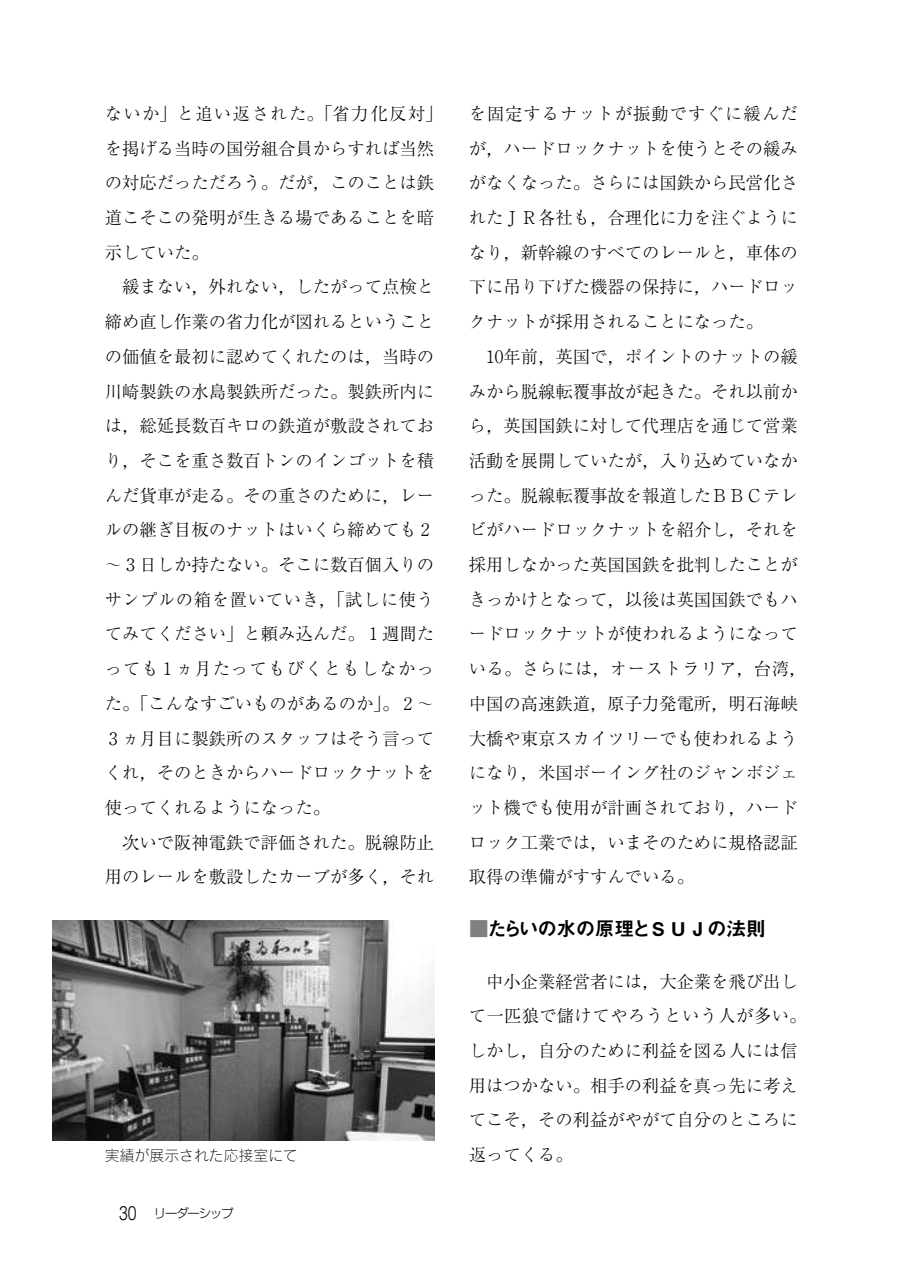
<style>
.page{position:relative;width:903px;height:1276px;background:#fff}
.page>*{position:absolute;margin:0;border:0;box-sizing:border-box;transform-origin:0 0}
.t1{font:19.78px "Midashi Go MB31";letter-spacing:-.035em;color:#000}
.t2{font:300 17.32px/34.6px "Ryumin";color:#000}
.t3{font:14.88px "Rodin CID L";color:#000}
.t4{font:300 12.42px "Shin Go";letter-spacing:-.1em;color:#000}
.s1{color:#808080}
.s2{font-family:"Helvetica";font-size:19.78px}
</style>
<div class="page">
<img style="left:52px;top:920px;width:382px;height:220px">
<p class="t2" style="left:105px;top:98px;width:339px">ないか」と追い返された。「省力化反対」を掲げる当時の国労組合員からすれば当然の対応だっただろう。だが，このことは鉄道こそこの発明が生きる場であることを暗示していた。</p>
<p class="t2" style="left:105px;top:272px;width:331px;text-align:justify;text-indent:17px">緩まない，外れない，したがって点検と締め直し作業の省力化が図れるということの価値を最初に認めてくれたのは，当時の川崎製鉄の水島製鉄所だった。製鉄所内には，総延長数百キロの鉄道が敷設されており，そこを重さ数百トンのインゴットを積んだ貨車が走る。その重さのために，レールの継ぎ目板のナットはいくら締めても２～３日しか持たない。そこに数百個入りのサンプルの箱を置いていき，「試しに使うてみてください」と頼み込んだ。１週間たっても１ヵ月たってもびくともしなかった。「こんなすごいものがあるのか」。２～３ヵ月目に製鉄所のスタッフはそう言ってくれ，そのときからハードロックナットを使ってくれるようになった。</p>
<p class="t2" style="left:105px;top:827px;width:331px;text-align:right">次いで阪神電鉄で評価された。脱線防止用のレールを敷設したカーブが多く，それ</p>
<p class="t2" style="left:469px;top:98px;width:331px;text-align:justify">を固定するナットが振動ですぐに緩んだが，ハードロックナットを使うとその緩みがなくなった。さらには国鉄から民営化されたＪＲ各社も，合理化に力を注ぐようになり，新幹線のすべてのレールと，車体の下に吊り下げた機器の保持に，ハードロックナットが採用されることになった。</p>
<p class="t2" style="left:469px;top:341px;width:339px;text-indent:13px">１０年前，英国で，ポイントのナットの緩みから脱線転覆事故が起きた。それ以前から，英国国鉄に対して代理店を通じて営業活動を展開していたが，入り込めていなかった。脱線転覆事故を報道したＢＢＣテレビがハードロックナットを紹介し，それを採用しなかった英国国鉄を批判したことがきっかけとなって，以後は英国国鉄でもハードロックナットが使われるようになっている。さらには，オーストラリア，台湾，中国の高速鉄道，原子力発電所，明石海峡大橋や東京スカイツリーでも使われるようになり，米国ボーイング社のジャンボジェット機でも使用が計画されており，ハードロック工業では，いまそのために規格認証取得の準備がすすんでいる。</p>
<p class="t1" style="left:469px;top:921px;width:299px"><span class="s1">■</span>たらいの水の原理とＳＵＪの法則</p>
<p class="t2" style="left:469px;top:966px;width:339px;text-align:center">中小企業経営者には，大企業を飛び出し<br>て一匹狼で儲けてやろうという人が多い。しかし，自分のために利益を図る人には信用はつかない。相手の利益を真っ先に考えてこそ，その利益がやがて自分のところに</p>
<p class="t3" style="left:105px;top:1149px;width:195px">実績が展示された応接室にて</p>
<p class="t2" style="left:469px;top:1139px;width:105px">返ってくる。</p>
<p class="t4" style="left:119px;top:1208px;width:116px"><span class="s2">30</span> リーダーシップ</p>
</div>
